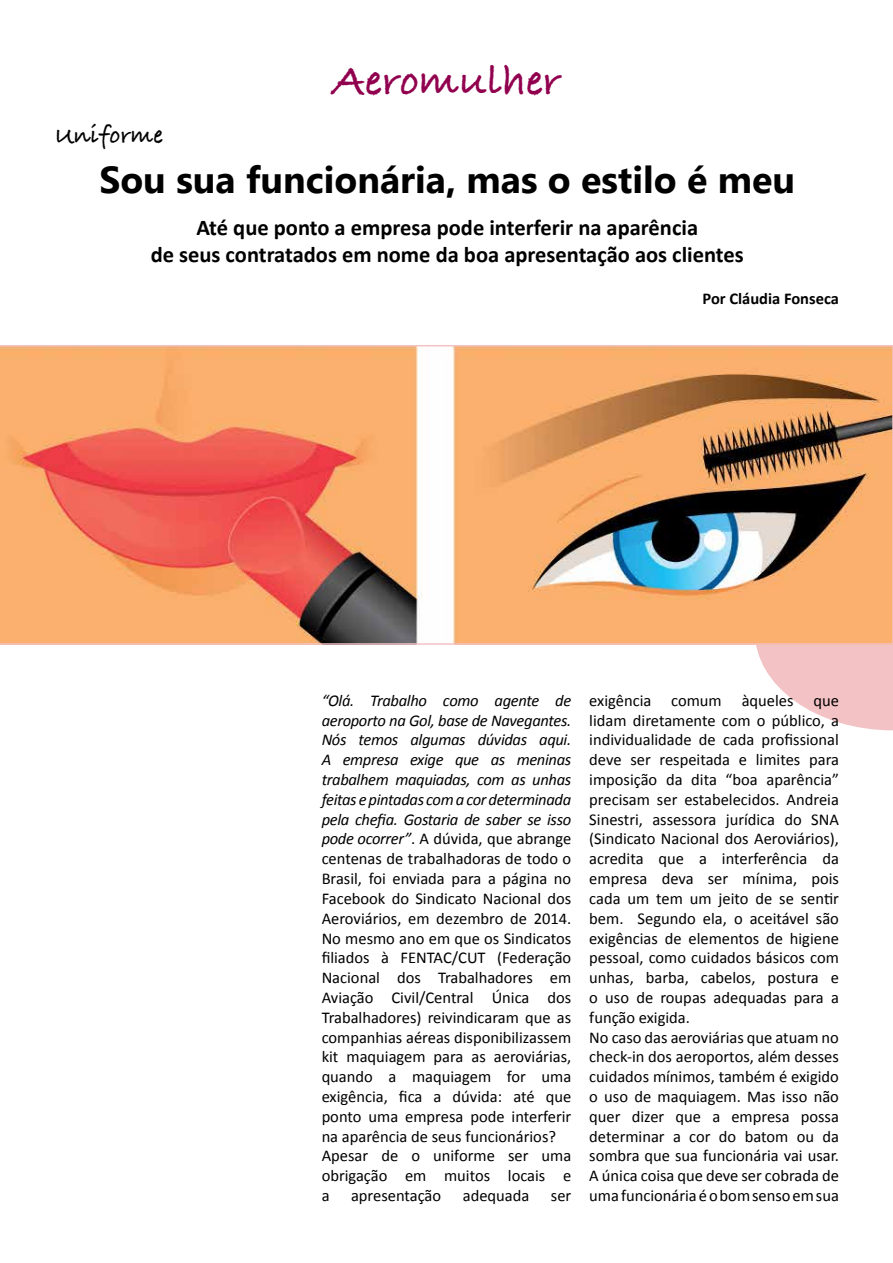
<style>
.page{position:relative;width:893px;height:1263px;background:#fff}
.page>*{position:absolute;margin:0;border:0;box-sizing:border-box;transform-origin:0 0}
.t1{font:700 45px "Bradley Hand ITCTT";color:#91004e}
.t2{font:700 37.5px "Myanmar Text";color:#000}
.t3{font:700 25.5px "Bradley Hand ITCTT";color:#000}
.t4{font:700 22.5px/27px "Calibri";color:#000;text-align:center}
.t5{font:16.5px/19.8px "Calibri";color:#000}
.t6{font:700 16.5px "Calibri";color:#000}
.s1{font-style:italic}
</style>
<div class="page">
<svg style="left:756px;top:645px;width:137px;height:85px"></svg>
<svg style="left:0;top:345px;width:893px;height:300px;background:#df996d"></svg>
<h3 class="t3" style="left:55px;top:116px;width:110px">Uniforme</h3>
<h1 class="t1" style="left:332px;top:46px;width:230px">Aeromulher</h1>
<h2 class="t2" style="left:99px;top:159px;width:697px">Sou sua funcionária, mas o estilo é meu</h2>
<h3 class="t4" style="left:151px;top:213px;width:594px">Até que ponto a empresa pode interferir na aparência<br>de seus contratados em nome da boa apresentação aos clientes</h3>
<p class="t6" style="left:702px;top:286px;width:138px">Por Cláudia Fonseca</p>
<p class="t5" style="left:322px;top:690px;width:251px"><span class="s1">“Olá. Trabalho como agente de aeroporto na Gol, base de Navegantes.<br>Nós temos algumas dúvidas aqui.<br>A empresa exige que as meninas trabalhem maquiadas, com as unhas feitas e pintadas com a cor determinada pela chefia. Gostaria de saber se isso pode ocorrer”</span>. A dúvida, que abrange centenas de trabalhadoras de todo o<br>Brasil, foi enviada para a página no<br>Facebook do Sindicato Nacional dos<br>Aeroviários, em dezembro de 2014.<br>No mesmo ano em que os Sindicatos filiados à FENTAC/CUT (Federação<br>Nacional dos Trabalhadores em<br>Aviação Civil/Central Única dos<br>Trabalhadores) reivindicaram que as companhias aéreas disponibilizassem kit maquiagem para as aeroviárias, quando a maquiagem for uma exigência, fica a dúvida: até que ponto uma empresa pode interferir na aparência de seus funcionários?<br>Apesar de o uniforme ser uma obrigação em muitos locais e a</p>
<p class="t5" style="left:351px;top:1185px;width:92px">apresentação</p>
<p class="t5" style="left:463px;top:1185px;width:68px">adequada</p>
<p class="t5" style="left:551px;top:1185px;width:22px">ser</p>
<p class="t5" style="left:589px;top:690px;width:251px">exigência comum àqueles que lidam diretamente com o público, a individualidade de cada profissional deve ser respeitada e limites para imposição da dita “boa aparência” precisam ser estabelecidos. Andreia Sinestri, assessora jurídica do SNA (Sindicato Nacional dos Aeroviários), acredita que a interferência da empresa deva ser mínima, pois cada um tem um jeito de se sentir bem. Segundo ela, o aceitável são exigências de elementos de higiene pessoal, como cuidados básicos com unhas, barba, cabelos, postura e o uso de roupas adequadas para a função exigida.<br>No caso das aeroviárias que atuam no check-in dos aeroportos, além desses cuidados mínimos, também é exigido o uso de maquiagem. Mas isso não quer dizer que a empresa possa determinar a cor do batom ou da sombra que sua funcionária vai usar.<br>A única coisa que deve ser cobrada de uma funcionária é o bom senso em sua</p>
</div>
